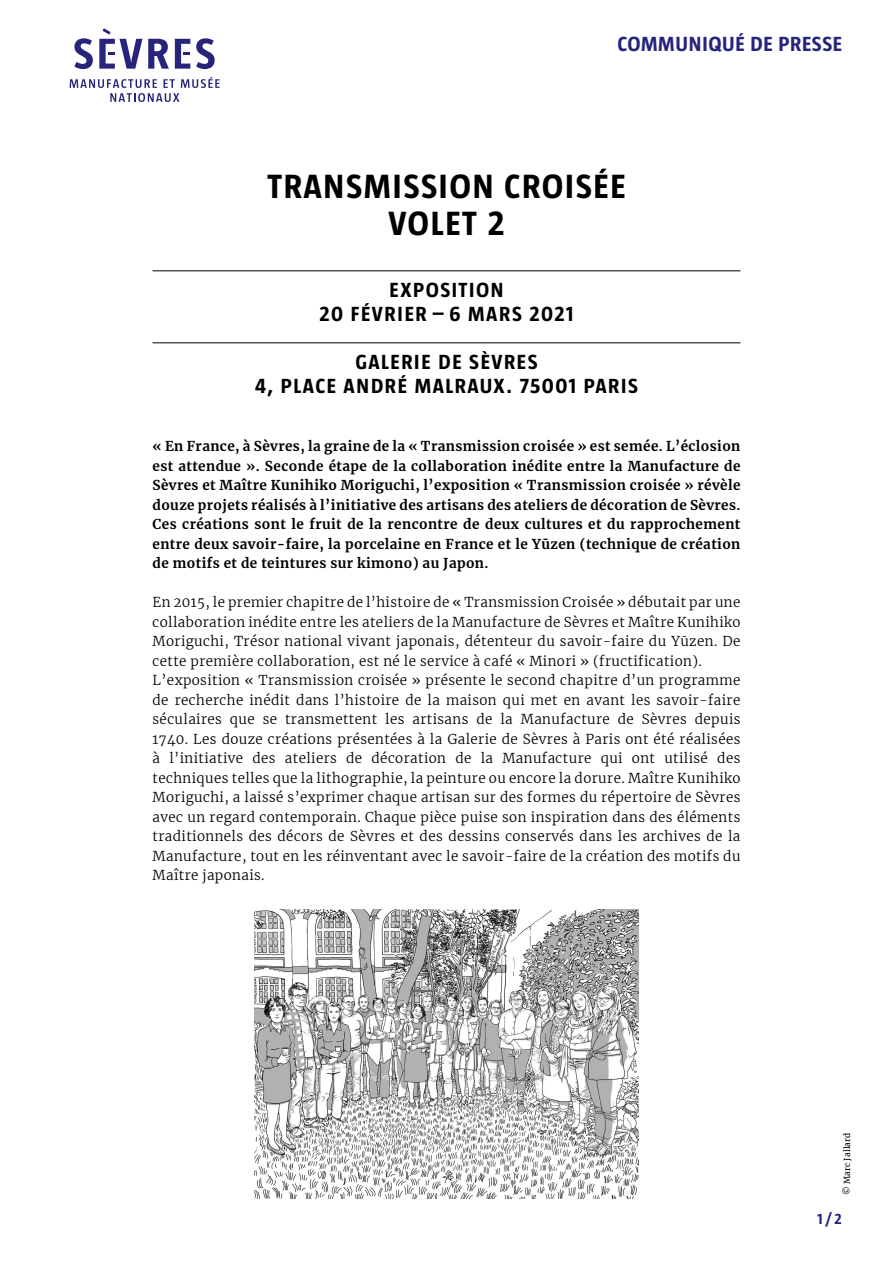
<style>
.page{position:relative;width:893px;height:1263px;background:#fff}
.page>*{position:absolute;margin:0;border:0;box-sizing:border-box;transform-origin:0 0}
.t1{font:700 34.5px/37.5px "Taz";letter-spacing:.05em;color:#000}
.t2{font:700 21px/24px "Taz";letter-spacing:.075em;color:#000}
.t3{font:700 21px "Taz";letter-spacing:.03em;color:#26247b}
.t4{font:700 15px "Taz";color:#26247b}
.t5{font:300 13.5px/19.5px "Merriweather";letter-spacing:.03em;color:#000}
.t6{font:700 13.5px/19.5px "Merriweather";letter-spacing:.03em;color:#000;text-align:justify}
.t7{font:8.25px "Merriweather";letter-spacing:.02em;color:#000}
</style>
<div class="page">
<hr style="left:153px;top:270px;width:587px;height:1px;background:#000">
<hr style="left:153px;top:342px;width:587px;height:1px;background:#000">
<svg style="left:70px;top:77px;width:150px;height:25px"></svg>
<svg style="left:74px;top:38px;width:19px;height:31px"></svg>
<svg style="left:148px;top:39px;width:21px;height:30px"></svg>
<svg style="left:196px;top:38px;width:19px;height:31px"></svg>
<svg style="left:99px;top:28px;width:43px;height:41px"></svg>
<svg style="left:175px;top:39px;width:15px;height:30px"></svg>
<img style="left:254px;top:910px;width:385px;height:288px">
<h2 class="t3" style="left:618px;top:30px;width:226px">COMMUNIQUÉ DE PRESSE</h2>
<h1 class="t1" style="left:388px;top:165px;width:134px;text-indent:116px">CROISÉE<br>VOLET 2</h1>
<h1 class="t1" style="left:267px;top:165px;width:76px">TRANSMISSION</h1>
<h2 class="t2" style="left:390px;top:276px;width:35px">EXPOSI</h2>
<h2 class="t2" style="left:459px;top:276px;width:23px">TION</h2>
<h2 class="t2" style="left:320px;top:300px;width:75px">20 FÉVRIER</h2>
<h2 class="t2" style="left:433px;top:300px;width:142px">– 6 MARS 2021</h2>
<h2 class="t2" style="left:255px;top:348px;width:284px;text-indent:100px">GALERIE DE SÈVRES<br>4, PLACE ANDRÉ</h2>
<h2 class="t2" style="left:415px;top:372px;width:204px">MALRAUX. 75001 PARIS</h2>
<p class="t6" style="left:153px;top:436px;width:589px">« En France, à Sèvres, la graine de la « Transmission croisée » est semée. L’éclosion est attendue ». Seconde étape de la collaboration inédite entre la Manufacture de Sèvres et Maître Kunihiko Moriguchi, l’exposition « Transmission croisée » révèle douze projets réalisés à l’initiative des artisans des ateliers de décoration de Sèvres.<br>Ces créations sont le fruit de la rencontre de deux cultures et du rapprochement entre deux savoir-faire, la porcelaine en France et le Yūzen (technique de création de motifs et de teintures sur kimono) au Japon.</p>
<p class="t5" style="left:153px;top:592px;width:589px">En 2015, le premier chapitre de l’histoire de « Transmission Croisée » débutait par une collaboration inédite entre les ateliers de la Manufacture de Sèvres et Maître Kunihiko Moriguchi, Trésor national vivant japonais, détenteur du savoir-faire du Yūzen. De cette première collaboration, est né le service à café « Minori » (fructification).<br>L’exposition « Transmission croisée » présente le second chapitre d’un programme de recherche inédit dans l’histoire de la maison qui met en avant les savoir-faire séculaires que se transmettent les artisans de la Manufacture de Sèvres depuis 1740. Les douze créations présentées à la Galerie de Sèvres à Paris ont été réalisées à l’initiative des ateliers de décoration de la Manufacture qui ont utilisé des techniques telles que la lithographie, la peinture ou encore la dorure. Maître Kunihiko Moriguchi, a laissé s’exprimer chaque artisan sur des formes du répertoire de Sèvres avec un regard contemporain. Chaque pièce puise son inspiration dans des éléments traditionnels des décors de Sèvres et des dessins conservés dans les archives de la Manufacture, tout en les réinventant avec le savoir-faire de la création des motifs du Maître japonais.</p>
<p class="t7" style="left:841px;top:1195px;width:64px;rotate:-90deg">© Marc Jallard</p>
<p class="t4" style="left:817px;top:1209px;width:26px">1/2</p>
</div>
